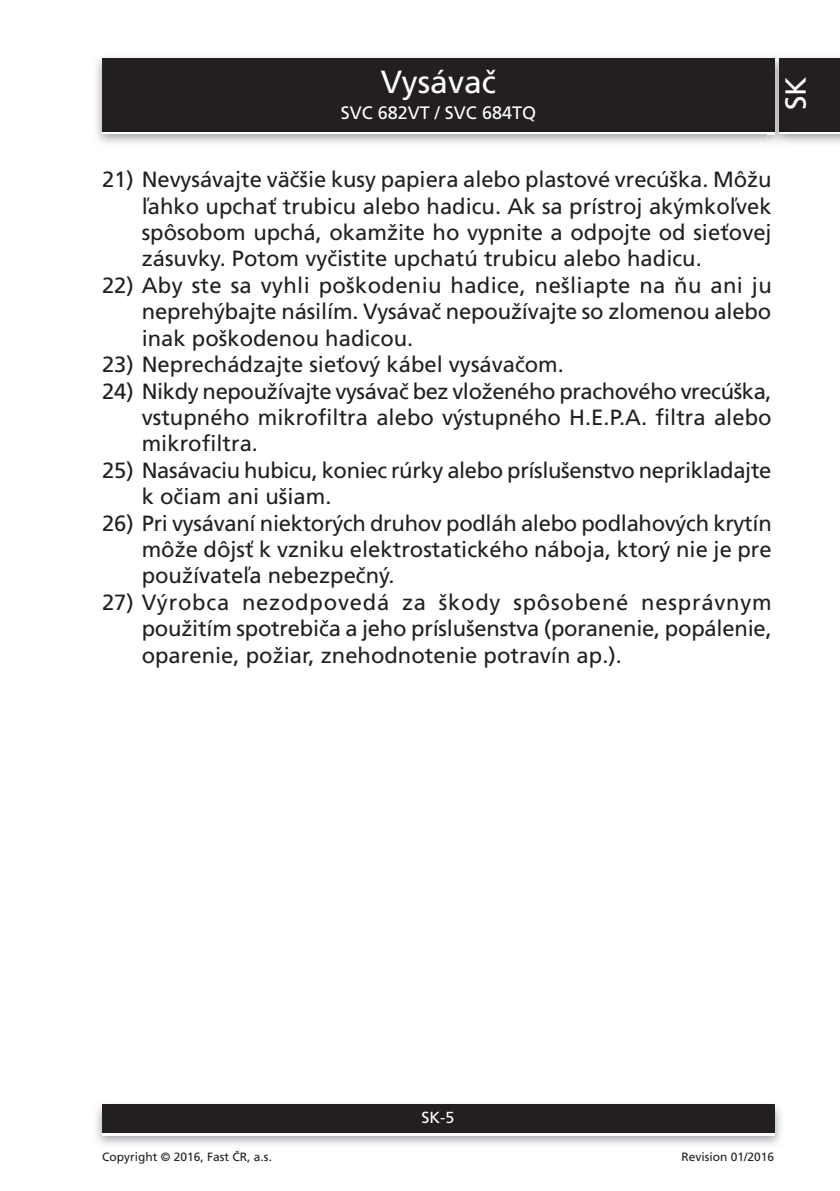
<style>
.page{position:relative;width:840px;height:1191px;background:#fff}
.page>*{position:absolute;margin:0;border:0;box-sizing:border-box;transform-origin:0 0}
.t1{font:32px "Frutiger CE";color:#fff}
.t2{font:29px "Frutiger CE";color:#fff}
.text{font:22px/26.4px "Frutiger CE";color:#231f20;text-align:justify}
.t3{font:18px "Frutiger CE";color:#fff}
.t4{font:16px "Frutiger CE";color:#fff}
.t5{font:12px "Frutiger CE";color:#231f20}
</style>
<div class="page">
<div style="left:102px;top:61px;width:672px;height:73px;background:linear-gradient(to right,#231f20,#231f20)"></div>
<div style="left:102px;top:58px;width:672px;height:73px;background:#231f20"></div>
<img style="left:96px;top:1104px;width:685px;height:41px">
<div style="left:102px;top:1107px;width:672px;height:28px;background:linear-gradient(to right,#fff,#fff)"></div>
<div style="left:102px;top:1104px;width:672px;height:28px;background:#231f20"></div>
<img style="left:767px;top:55px;width:18px;height:90px">
<svg style="left:767px;top:131px;width:7px;height:3px"></svg>
<img style="left:767px;top:58px;width:7px;height:3px">
<img style="left:767px;top:61px;width:7px;height:70px">
<div style="left:778px;top:61px;width:61px;height:73px;background:linear-gradient(to right,#231f20,#231f20)"></div>
<div style="left:778px;top:58px;width:61px;height:73px;background:#231f20"></div>
<h1 class="t1" style="left:380px;top:64px;width:117px">Vysávač</h1>
<p class="t3" style="left:340px;top:102px;width:197px">SVC 682VT / SVC 684TQ</p>
<h2 class="t2" style="left:778px;top:110px;width:35px;rotate:-90deg">SK</h2>
<p class="text" style="left:142px;top:166px;width:631px;text-indent:-40px">21) Nevysávajte väčšie kusy papiera alebo plastové vrecúška. Môžu ľahko upchať trubicu alebo hadicu. Ak sa prístroj akýmkoľvek spôsobom upchá, okamžite ho vypnite a odpojte od sieťovej zásuvky. Potom vyčistite upchatú trubicu alebo hadicu.</p>
<p class="text" style="left:142px;top:272px;width:631px;text-indent:-40px">22) Aby ste sa vyhli poškodeniu hadice, nešliapte na ňu ani ju neprehýbajte násilím. Vysávač nepoužívajte so zlomenou alebo inak poškodenou hadicou.</p>
<p class="text" style="left:102px;top:351px;width:463px">23) Neprechádzajte sieťový kábel vysávačom.</p>
<p class="text" style="left:142px;top:378px;width:631px;text-indent:-40px">24) Nikdy nepoužívajte vysávač bez vloženého prachového vrecúška, vstupného mikrofiltra alebo výstupného H.E.P.A. filtra alebo mikrofiltra.</p>
<p class="text" style="left:142px;top:457px;width:631px;text-indent:-40px">25) Nasávaciu hubicu, koniec rúrky alebo príslušenstvo neprikladajte k očiam ani ušiam.</p>
<p class="text" style="left:142px;top:510px;width:631px;text-indent:-40px">26) Pri vysávaní niektorých druhov podláh alebo podlahových krytín môže dôjsť k vzniku elektrostatického náboja, ktorý nie je pre používateľa nebezpečný.</p>
<p class="text" style="left:142px;top:589px;width:631px;text-indent:-40px">27) Výrobca nezodpovedá za škody spôsobené nesprávnym použitím spotrebiča a jeho príslušenstva (poranenie, popálenie, oparenie, požiar, znehodnotenie potravín ap.).</p>
<p class="t4" style="left:421px;top:1108px;width:34px">SK-5</p>
<p class="t5" style="left:102px;top:1149px;width:171px">Copyright © 2016, Fast ČR, a.s.</p>
<p class="t5" style="left:681px;top:1149px;width:94px">Revision 01/2016</p>
</div>
